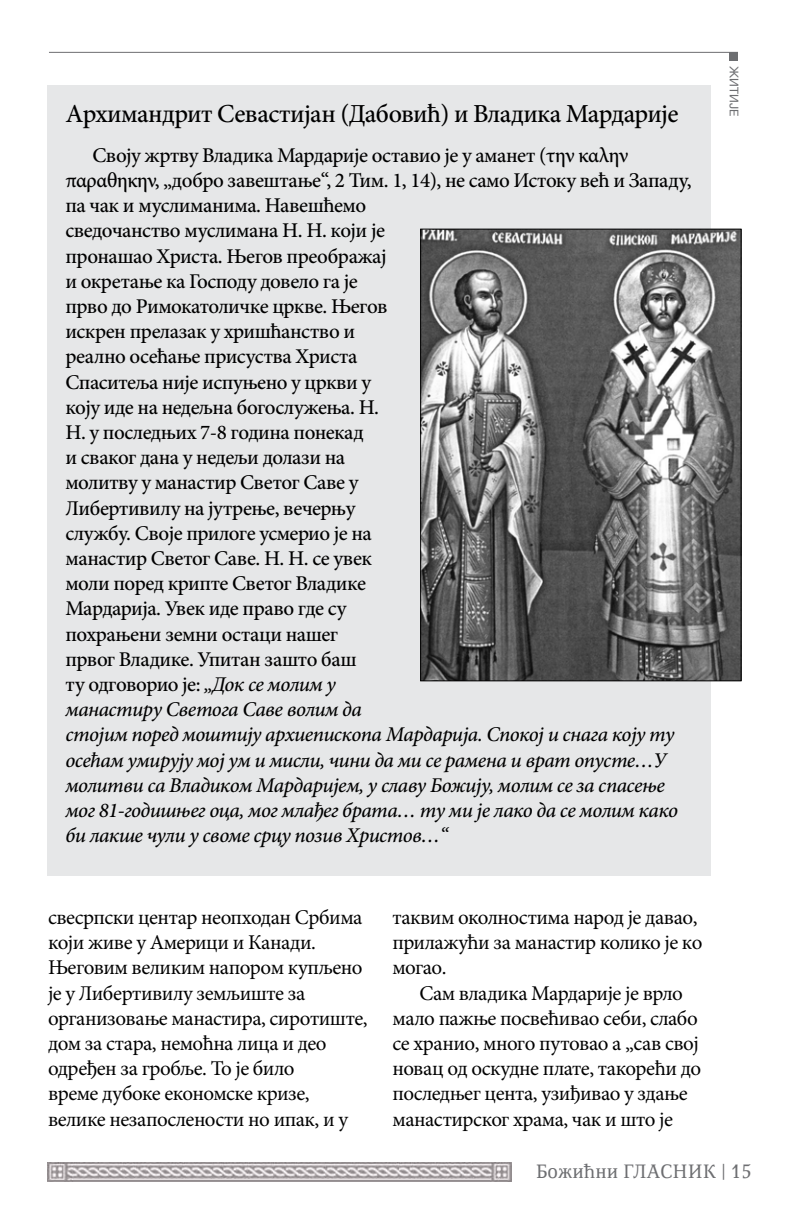
<style>
.page{position:relative;width:792px;height:1224px;background:#fff}
.page>*{position:absolute;margin:0;border:0;box-sizing:border-box;transform-origin:0 0}
.t1{font:500 26px "Minion Pro";letter-spacing:-.025em;color:#000}
.t2{font:500 21px/25.2px "Minion Pro";letter-spacing:-.025em;color:#000}
.t3{font:21px/25.2px "Minion Pro";letter-spacing:-.025em;color:#000}
.t4{font:20px "Resavska BGTT";color:#6d6e71}
.t5{font:12px "Helvetica Neue";color:#6d6e71}
.s1{font-style:italic}
</style>
<div class="page">
<hr style="left:49px;top:52px;width:689px;height:1px;background:#6d6e71">
<img style="left:47px;top:1162px;width:464px;height:20px">
<div style="left:729px;top:52px;width:9px;height:9px;background:#6d6e71"></div>
<div style="left:47px;top:85px;width:664px;height:791px;background:#e6e7e8"></div>
<img style="left:422px;top:231px;width:317px;height:448px">
<div style="left:420px;top:229px;width:321px;height:452px;border:1px solid #000"></div>
<p class="t1" style="left:65px;top:96px;width:615px">Архимандрит Севастијан (Дабовић) и Владика Мардарије</p>
<p class="t2" style="left:65px;top:142px;width:628px;text-indent:27px">Своју жртву Владика Мардарије оставио је у аманет (την καλην παραθηκην, „добро завештање“, 2 Тим. 1, 14), не само Истоку већ и Западу, па чак и муслиманима. Навешћемо<br>сведочанство муслимана Н. Н. који је<br>пронашао Христа. Његов преображај<br>и окретање ка Господу довело га је<br>прво до Римокатоличке цркве. Његов<br>искрен прелазак у хришћанство и<br>реално осећање присуства Христа<br>Спаситеља није испуњено у цркви у<br>коју иде на недељна богослужења. Н.<br>Н. у последњих 7-8 година понекад<br>и сваког дана у недељи долази на<br>молитву у манастир Светог Саве у<br>Либертивилу на јутрење, вечерњу<br>службу. Своје прилоге усмерио је на<br>манастир Светог Саве. Н. Н. се увек<br>моли поред крипте Светог Владике<br>Мардарија. Увек иде право где су<br>похрањени земни остаци нашег<br>првог Владике. Упитан зашто баш<br>ту одговорио је: <span class="s1">„Док се молим у<br>манастиру Светога Саве волим да<br>стојим поред моштију архиепископа Мардарија. Спокој и снага коју ту осећам умирују мој ум и мисли, чини да ми се рамена и врат опусте…У молитви са Владиком Мардаријем, у славу Божију, молим се за спасење мог 81-годишњег оца, мог млађег брата… ту ми је лако да се молим како би лакше чули у своме срцу позив Христов…“</span></p>
<p class="t3" style="left:48px;top:905px;width:321px">свесрпски центар неопходан Србима који живе у Америци и Канади.<br>Његовим великим напором купљено је у Либертивилу земљиште за организовање манастира, сиротиште, дом за стара, немоћна лица и део одређен за гробље. То је било<br>време дубоке економске кризе, велике незапослености но ипак, и у</p>
<p class="t3" style="left:392px;top:905px;width:311px">таквим околностима народ је давао, прилажући за манастир колико је ко могао.</p>
<p class="t3" style="left:392px;top:980px;width:310px;text-indent:27px">Сам владика Мардарије је врло мало пажње посвећивао себи, слабо се хранио, много путовао а „сав свој новац од оскудне плате, такорећи до последњег цента, узиђивао у здање манастирског храма, чак и што је</p>
<p class="t5" style="left:743px;top:66px;width:52px;rotate:90deg">ЖИТИЈЕ</p>
<p class="t4" style="left:536px;top:1160px;width:218px">Божићни ГЛАСНИК | 15</p>
</div>
